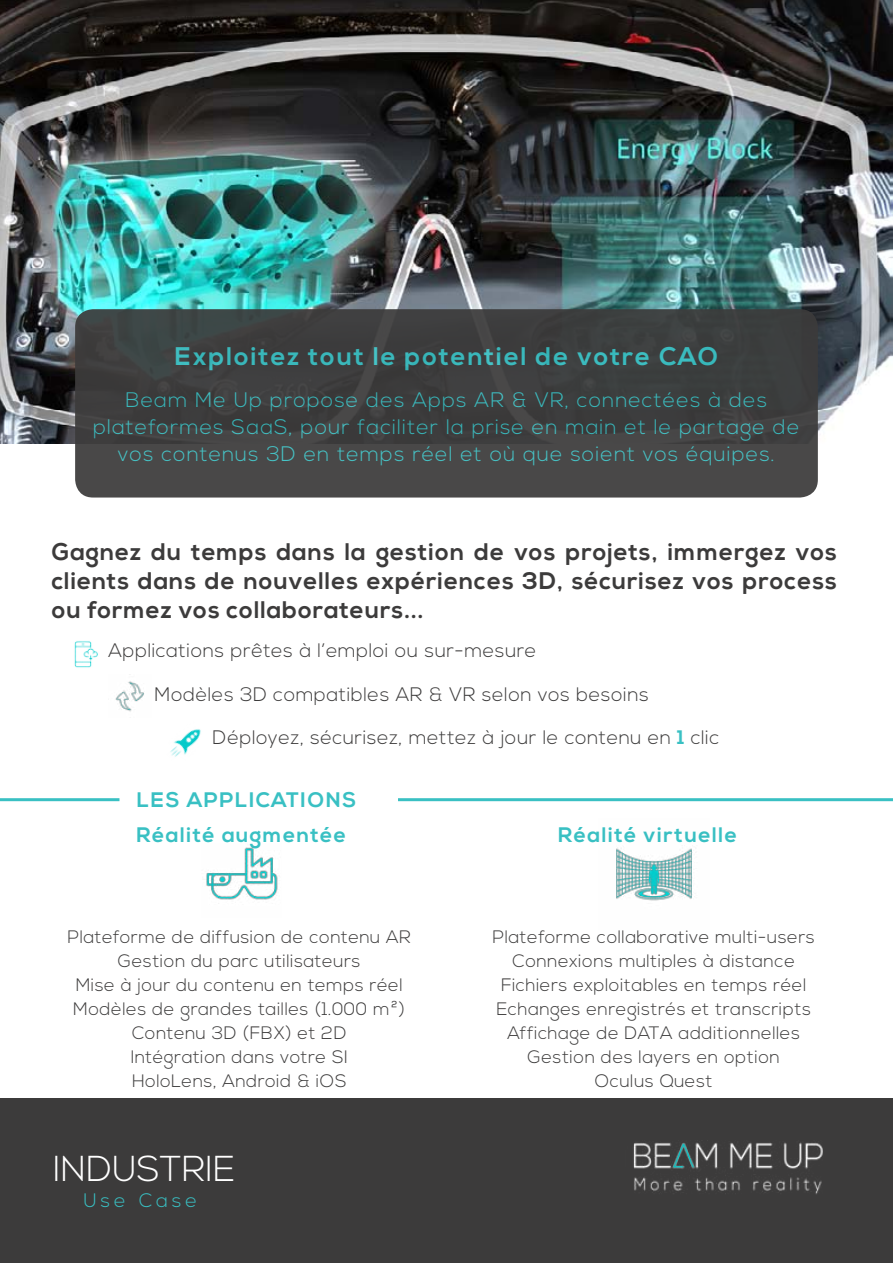
<style>
.page{position:relative;width:893px;height:1263px;background:#fff}
.page>*{position:absolute;margin:0;border:0;box-sizing:border-box;transform-origin:0 0}
.t1{font:300 36px "Nexa";letter-spacing:.005em;color:#fff}
.t2{font:700 25.5px "Nexa";letter-spacing:.075em;color:#39c0c3}
.t3{font:700 24px/28.8px "Nexa";letter-spacing:.04em;color:#3c3b3b;text-align:justify}
.t4{font:300 21px/27px "Nexa";letter-spacing:.05em;color:#39c0c3;text-align:center}
.t5{font:700 21px "Nexa";letter-spacing:.07em;color:#39c0c3}
.t6{font:300 19.5px "Nexa";letter-spacing:.025em;color:#3c3b3b}
.t7{font:300 19.5px "Nexa";letter-spacing:.2em;color:#39c0c3}
.t8{font:300 18px/24px "Nexa";letter-spacing:.025em;color:#3c3b3b;text-align:center}
.s1{font-weight:700;color:#39c0c3}
</style>
<div class="page">
<img style="left:0;top:0;width:893px;height:443px">
<div style="left:0;top:1098px;width:893px;height:165px;background:#3c3b3b"></div>
<img style="left:633px;top:1142px;width:190px;height:52px">
<div style="left:75px;top:309px;width:743px;height:188px;background:#3c3b3b;border-radius:18px"></div>
<hr style="left:0;top:798px;width:119px;height:3px;background:#39c0c3">
<hr style="left:398px;top:798px;width:495px;height:3px;background:#39c0c3">
<img style="left:206px;top:847px;width:72px;height:53px">
<img style="left:616px;top:848px;width:77px;height:53px">
<img style="left:170px;top:729px;width:31px;height:28px">
<img style="left:74px;top:641px;width:24px;height:27px">
<img style="left:115px;top:681px;width:29px;height:31px">
<h2 class="t2" style="left:175px;top:341px;width:545px">Exploitez tout le potentiel de votre CAO</h2>
<p class="t4" style="left:93px;top:387px;width:708px">Beam Me Up propose des Apps AR &amp; VR, connectées à des plateformes SaaS, pour faciliter la prise en main et le partage de vos contenus 3D en temps réel et où que soient vos équipes.</p>
<h3 class="t3" style="left:52px;top:538px;width:786px">Gagnez du temps dans la gestion de vos projets, immergez vos clients dans de nouvelles expériences 3D, sécurisez vos process ou formez vos collaborateurs...</h3>
<p class="t6" style="left:108px;top:639px;width:430px">Applications prêtes à l’emploi ou sur-mesure</p>
<p class="t6" style="left:155px;top:683px;width:496px">Modèles 3D compatibles AR &amp; VR selon vos besoins</p>
<p class="t6" style="left:213px;top:726px;width:508px">Déployez, sécurisez, mettez à jour le contenu en <span class="s1">1</span> clic</p>
<p class="t5" style="left:137px;top:787px;width:221px">LES APPLICATIONS</p>
<p class="t5" style="left:136px;top:822px;width:211px">Réalité augmentée</p>
<p class="t5" style="left:558px;top:822px;width:180px">Réalité virtuelle</p>
<p class="t8" style="left:68px;top:925px;width:345px">Plateforme de diffusion de contenu AR<br>Gestion du parc utilisateurs<br>Mise à jour du contenu en temps réel<br>Modèles de grandes tailles (1.000 m²)<br>Contenu 3D (FBX) et 2D<br>Intégration dans votre SI<br>HoloLens, Android &amp; iOS</p>
<h1 class="t1" style="left:53px;top:1147px;width:184px">INDUSTRIE</h1>
<p class="t7" style="left:83px;top:1188px;width:115px">Use Case</p>
<p class="t8" style="left:493px;top:925px;width:324px">Plateforme collaborative multi-users<br>Connexions multiples à distance<br>Fichiers exploitables en temps réel<br>Echanges enregistrés et transcripts<br>Affichage de DATA additionnelles<br>Gestion des layers en option<br>Oculus Quest</p>
</div>
